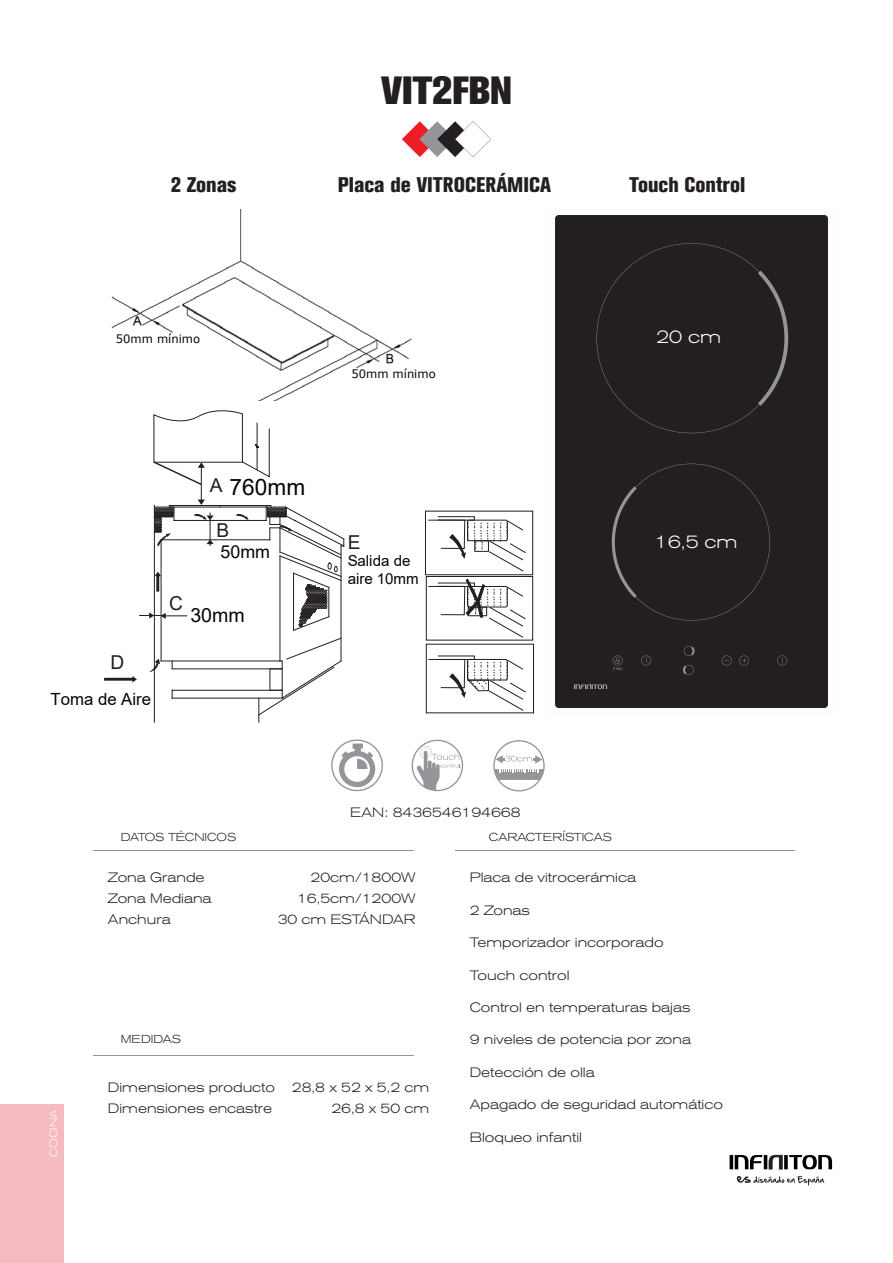
<style>
.page{position:relative;width:893px;height:1263px;background:#fff}
.page>*{position:absolute;margin:0;border:0;box-sizing:border-box;transform-origin:0 0}
.t1{font:800 39px "Akzidenz Grotesk BQ";color:#231f20}
.t2{font:22.65px "Arial";color:#050504}
.t3{font:800 condensed 21px "Akzidenz Grotesk BQ";color:#231f20}
.t4{font:19.5px "Arial";color:#050504}
.t5{font:19.2px "Arial";color:#231f20}
.t6{font:300 expanded 18px "Akzidenz Grotesk BQ";color:#fff}
.t7{font:17.85px "Arial";color:#050504}
.t8{font:16.8px "Arial";color:#050504}
.t9{font:15.15px/18.1px "Arial";color:#050504}
.t10{font:300 expanded 13.5px/21px "Akzidenz Grotesk BQ";color:#231f20}
.t11{font:11.55px "Verdana";color:#040503}
.t12{font:300 expanded 11.4px "Akzidenz Grotesk BQ";color:#231f20}
.t13{font:300 expanded 10.5px "Akzidenz Grotesk BQ";color:#fff}
</style>
<div class="page">
<div style="left:555px;top:215px;width:273px;height:493px;background:#231f20"></div>
<svg style="left:402px;top:121px;width:89px;height:36px"></svg>
<hr style="left:94px;top:851px;width:320px;height:1px;background:#939598">
<hr style="left:456px;top:851px;width:339px;height:1px;background:#939598">
<hr style="left:94px;top:1055px;width:320px;height:1px;background:#939598">
<div style="left:0;top:1104px;width:63px;height:159px;background:#f5b9c0"></div>
<svg style="left:412px;top:740px;width:51px;height:51px"></svg>
<svg style="left:331px;top:739px;width:52px;height:52px"></svg>
<svg style="left:493px;top:740px;width:52px;height:51px"></svg>
<img style="left:111px;top:210px;width:301px;height:190px">
<svg style="left:428px;top:516px;width:98px;height:56px"></svg>
<svg style="left:428px;top:659px;width:98px;height:52px"></svg>
<svg style="left:428px;top:578px;width:98px;height:60px"></svg>
<div style="left:425px;top:511px;width:108px;height:64px;border:1px solid #231f20"></div>
<div style="left:426px;top:576px;width:107px;height:64px;border:1px solid #231f20"></div>
<div style="left:426px;top:644px;width:108px;height:69px;border:1px solid #231f20"></div>
<svg style="left:149px;top:659px;width:11px;height:13px"></svg>
<svg style="left:236px;top:514px;width:12px;height:6px"></svg>
<hr style="left:280px;top:556px;width:1px;height:105px;background:#231f20">
<hr style="left:341px;top:546px;width:1px;height:115px;background:#231f20">
<hr style="left:172px;top:698px;width:110px;height:1px;background:#231f20">
<hr style="left:172px;top:690px;width:110px;height:1px;background:#231f20">
<svg style="left:258px;top:637px;width:84px;height:85px"></svg>
<hr style="left:172px;top:668px;width:110px;height:1px;background:#231f20">
<hr style="left:161px;top:661px;width:119px;height:1px;background:#231f20">
<hr style="left:161px;top:540px;width:1px;height:121px;background:#231f20">
<hr style="left:161px;top:539px;width:109px;height:1px;background:#231f20">
<hr style="left:154px;top:505px;width:1px;height:217px;background:#231f20">
<svg style="left:154px;top:505px;width:30px;height:41px"></svg>
<hr style="left:184px;top:520px;width:36px;height:1px;background:#231f20">
<hr style="left:169px;top:507px;width:51px;height:1px;background:#231f20">
<hr style="left:169px;top:505px;width:51px;height:1px;background:#231f20">
<hr style="left:220px;top:505px;width:51px;height:1px;background:#231f20">
<hr style="left:220px;top:520px;width:46px;height:1px;background:#231f20">
<hr style="left:220px;top:507px;width:46px;height:1px;background:#231f20">
<svg style="left:155px;top:572px;width:6px;height:4px"></svg>
<hr style="left:156px;top:576px;width:3px;height:14px;background:#231f20">
<svg style="left:132px;top:676px;width:5px;height:6px"></svg>
<hr style="left:106px;top:678px;width:26px;height:3px;background:#231f20">
<hr style="left:201px;top:463px;width:1px;height:39px;background:#231f20">
<svg style="left:198px;top:500px;width:7px;height:5px"></svg>
<hr style="left:210px;top:512px;width:1px;height:34px;background:#231f20">
<svg style="left:194px;top:513px;width:20px;height:7px"></svg>
<svg style="left:206px;top:540px;width:8px;height:4px"></svg>
<svg style="left:140px;top:612px;width:47px;height:7px"></svg>
<svg style="left:266px;top:505px;width:79px;height:126px"></svg>
<svg style="left:153px;top:410px;width:117px;height:76px"></svg>
<hr style="left:730px;top:1155px;width:3px;height:14px;background:#000001">
<svg style="left:735px;top:1155px;width:27px;height:14px"></svg>
<hr style="left:764px;top:1155px;width:3px;height:14px;background:#000001">
<svg style="left:769px;top:1155px;width:14px;height:14px"></svg>
<svg style="left:784px;top:1155px;width:4px;height:14px"></svg>
<svg style="left:789px;top:1155px;width:43px;height:14px"></svg>
<svg style="left:737px;top:1176px;width:87px;height:9px"></svg>
<h1 class="t1" style="left:381px;top:68px;width:132px">VIT2FBN</h1>
<h3 class="t3" style="left:171px;top:172px;width:67px">2 Zonas</h3>
<h3 class="t3" style="left:338px;top:172px;width:215px">Placa de VITROCERÁMICA</h3>
<h3 class="t3" style="left:629px;top:172px;width:118px">Touch Control</h3>
<p class="t11" style="left:116px;top:331px;width:86px">50mm mínimo</p>
<h3 class="t5" style="left:210px;top:472px;width:14px">A</h3>
<h3 class="t5" style="left:216px;top:517px;width:14px">B</h3>
<h2 class="t2" style="left:230px;top:471px;width:77px">760mm</h2>
<h3 class="t7" style="left:221px;top:540px;width:51px">50mm</h3>
<h3 class="t5" style="left:111px;top:649px;width:15px">D</h3>
<p class="t8" style="left:50px;top:687px;width:102px">Toma de Aire</p>
<h3 class="t5" style="left:169px;top:590px;width:15px">C</h3>
<h3 class="t4" style="left:190px;top:602px;width:56px">30mm</h3>
<p class="t11" style="left:351px;top:366px;width:86px">50mm mínimo</p>
<h3 class="t5" style="left:348px;top:529px;width:14px">E</h3>
<p class="t9" style="left:348px;top:552px;width:73px">Salida de aire 10mm</p>
<p class="t10" style="left:350px;top:801px;width:172px">EAN: 8436546194668</p>
<p class="t12" style="left:121px;top:831px;width:117px">DATOS TÉCNICOS</p>
<p class="t12" style="left:489px;top:831px;width:125px">CARACTERÍSTICAS</p>
<h3 class="t6" style="left:656px;top:327px;width:66px">20 cm</h3>
<h3 class="t6" style="left:655px;top:532px;width:84px">16,5 cm</h3>
<p class="t13" style="left:48px;top:1157px;width:49px;rotate:-90deg">COCINA</p>
<p class="t10" style="left:108px;top:867px;width:105px">Zona Grande<br>Zona Mediana<br>Anchura</p>
<p class="t12" style="left:121px;top:1033px;width:62px">MEDIDAS</p>
<p class="t10" style="left:278px;top:867px;width:139px;text-align:right">20cm/1800W<br>16,5cm/1200W<br>30 cm ESTÁNDAR</p>
<p class="t10" style="left:108px;top:1077px;width:169px">Dimensiones producto</p>
<p class="t10" style="left:292px;top:1077px;width:139px">28,8 x 52 x 5,2 cm</p>
<p class="t10" style="left:108px;top:1098px;width:166px">Dimensiones encastre</p>
<p class="t10" style="left:331px;top:1098px;width:99px">26,8 x 50 cm</p>
<p class="t10" style="left:470px;top:867px;width:168px">Placa de vitrocerámica</p>
<p class="t10" style="left:470px;top:900px;width:62px">2 Zonas</p>
<p class="t10" style="left:470px;top:932px;width:195px">Temporizador incorporado</p>
<p class="t10" style="left:470px;top:964px;width:101px">Touch control</p>
<p class="t10" style="left:470px;top:997px;width:222px">Control en temperaturas bajas</p>
<p class="t10" style="left:470px;top:1029px;width:223px">9 niveles de potencia por zona</p>
<p class="t10" style="left:470px;top:1062px;width:126px">Detección de olla</p>
<p class="t10" style="left:470px;top:1094px;width:255px">Apagado de seguridad automático</p>
<p class="t10" style="left:470px;top:1126px;width:114px">Bloqueo infantil</p>
</div>
